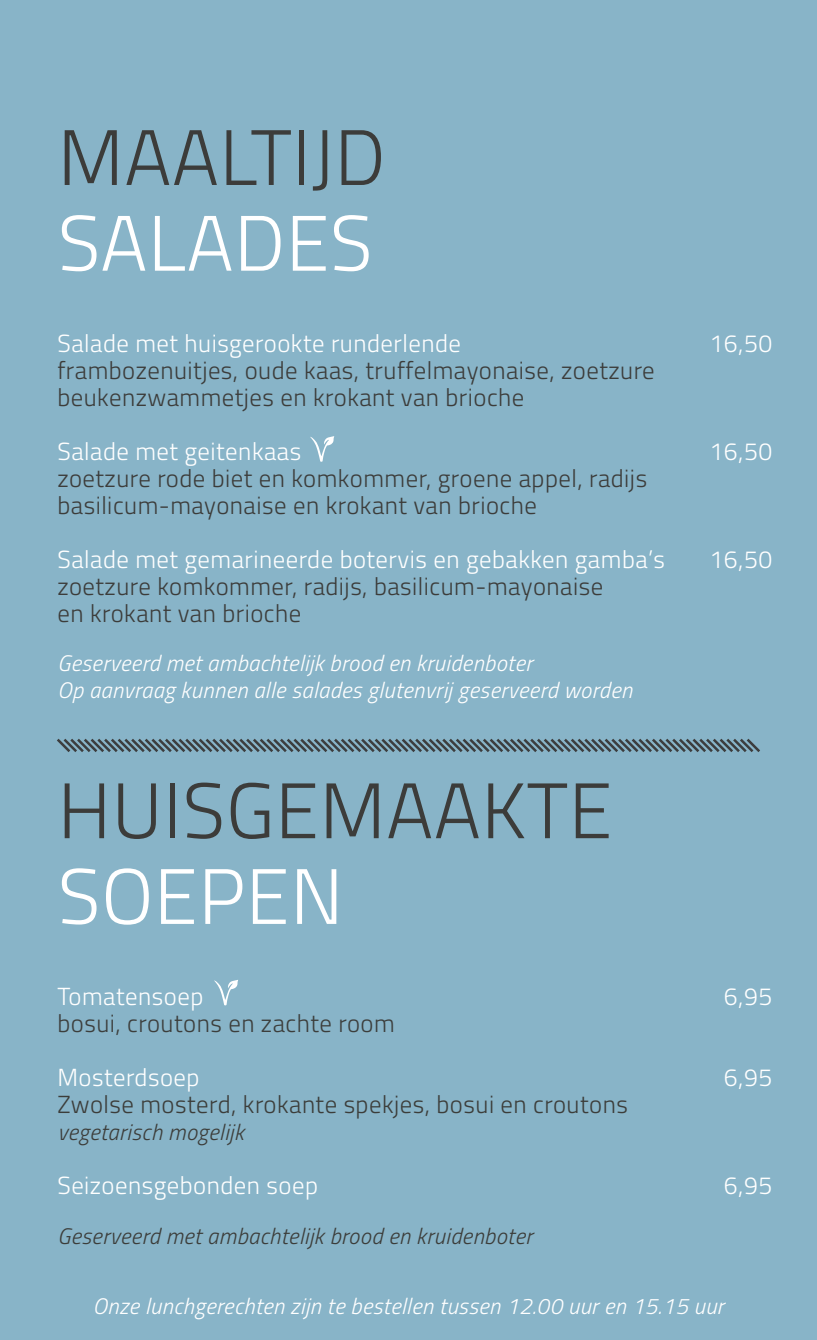
<style>
.page{position:relative;width:817px;height:1340px;background:#fff}
.page>*{position:absolute;margin:0;border:0;box-sizing:border-box;transform-origin:0 0}
.t1{font:300 78.75px "Titillium Web";letter-spacing:.01em;color:#3c3c3a}
.t2{font:300 78.75px "Titillium Web";letter-spacing:.01em;color:#fff}
.t3{font:300 24.75px/27px "Titillium Web";letter-spacing:.02em;color:#3c3c3a}
.t4{font:300 24.75px "Titillium Web";letter-spacing:.02em;color:#fff}
.t5{font:300 24.75px "Titillium Web";letter-spacing:.02em;color:#3c3d3a}
.t6{font:300 24.75px "Titillium Web";letter-spacing:.02em;color:#3c3e3c}
.t7{font:italic 300 22.5px/27px "Titillium Web";letter-spacing:.02em;color:#fff}
.t8{font:italic 300 22.5px "Titillium Web";letter-spacing:.02em;color:#3c3d3a}
</style>
<div class="page">
<div style="left:0;top:0;width:816px;height:1339px;background:#88b4c8"></div>
<svg style="left:310px;top:436px;width:24px;height:25px"></svg>
<svg style="left:214px;top:980px;width:24px;height:25px"></svg>
<svg style="left:57px;top:738px;width:703px;height:14px"></svg>
<h1 class="t1" style="left:58px;top:100px;width:329px">MAALTIJD</h1>
<h1 class="t2" style="left:58px;top:186px;width:316px">SALADES</h1>
<p class="t4" style="left:57px;top:325px;width:405px">Salade met huisgerookte runderlende</p>
<p class="t4" style="left:709px;top:325px;width:64px">16,50</p>
<p class="t3" style="left:57px;top:355px;width:598px">frambozenuitjes, oude kaas, truffelmayonaise, zoetzure beukenzwammetjes en krokant van brioche</p>
<p class="t4" style="left:57px;top:433px;width:245px">Salade met geitenkaas</p>
<p class="t4" style="left:709px;top:433px;width:64px">16,50</p>
<p class="t3" style="left:57px;top:463px;width:591px">zoetzure rode biet en komkommer, groene appel, radijs basilicum-mayonaise en krokant van brioche</p>
<p class="t4" style="left:57px;top:541px;width:609px">Salade met gemarineerde botervis en gebakken gamba’s</p>
<p class="t4" style="left:709px;top:541px;width:64px">16,50</p>
<p class="t3" style="left:57px;top:571px;width:547px">zoetzure komkommer, radijs, basilicum-mayonaise en krokant van brioche</p>
<p class="t7" style="left:57px;top:649px;width:576px">Geserveerd met ambachtelijk brood en kruidenboter<br>Op aanvraag kunnen alle salades glutenvrij geserveerd worden</p>
<h1 class="t1" style="left:58px;top:753px;width:556px">HUISGEMAAKTE</h1>
<h1 class="t2" style="left:58px;top:839px;width:287px">SOEPEN</h1>
<p class="t4" style="left:57px;top:978px;width:147px">Tomatensoep</p>
<p class="t4" style="left:723px;top:978px;width:50px">6,95</p>
<p class="t6" style="left:57px;top:1005px;width:339px">bosui, croutons en zachte room</p>
<p class="t4" style="left:57px;top:1059px;width:143px">Mosterdsoep</p>
<p class="t4" style="left:723px;top:1059px;width:50px">6,95</p>
<p class="t5" style="left:57px;top:1086px;width:572px">Zwolse mosterd, krokante spekjes, bosui en croutons</p>
<p class="t8" style="left:57px;top:1115px;width:188px">vegetarisch mogelijk</p>
<p class="t4" style="left:57px;top:1167px;width:262px">Seizoensgebonden soep</p>
<p class="t4" style="left:723px;top:1167px;width:50px">6,95</p>
<p class="t8" style="left:57px;top:1219px;width:476px">Geserveerd met ambachtelijk brood en kruidenboter</p>
<p class="t7" style="left:93px;top:1291px;width:632px">Onze lunchgerechten zijn te bestellen tussen 12.00 uur en 15.15 uur</p>
</div>
